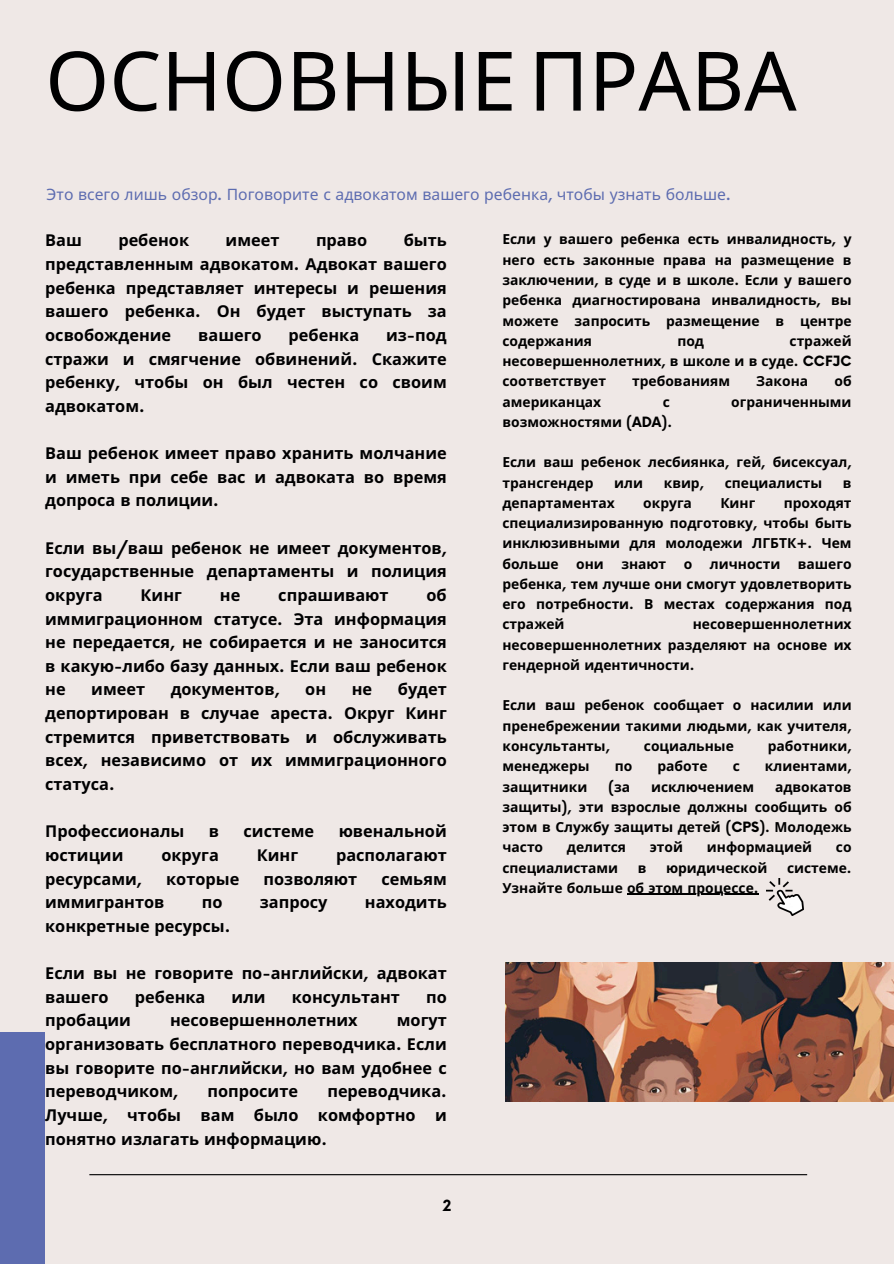
<style>
.page{position:relative;width:894px;height:1264px;background:#fff}
.page>*{position:absolute;margin:0;border:0;box-sizing:border-box;transform-origin:0 0}
.t1{font:82.05px "Noto Sans";color:#000001}
.t2{font:700 16.35px/23.7px "Noto Sans";color:#000001;text-align:justify}
.t3{font:15.75px "Noto Sans";color:#5d6cb0}
.t4{font:700 15px "Now";color:#000001}
.t5{font:700 13.8px/20.2px "Noto Sans";color:#000;text-align:justify}
.s1{font-family:"Now";font-weight:500}
.s2{font-family:"Now"}
</style>
<div class="page">
<div style="left:0;top:0;width:893px;height:1263px;background:#efe8e6"></div>
<div style="left:0;top:1032px;width:45px;height:231px;background:#5d6cb0"></div>
<hr style="left:627px;top:893px;width:131px;height:2px;background:#000">
<img style="left:506px;top:962px;width:387px;height:139px">
<img style="left:766px;top:878px;width:37px;height:37px">
<hr style="left:89px;top:1174px;width:718px;height:1px;background:#000001">
<h2 class="t1" style="left:45px;top:23px;width:752px">ОСНОВНЫЕ ПРАВА</h2>
<p class="t3" style="left:47px;top:183px;width:685px">Это всего лишь обзор<span class="s1">.</span> Поговорите с адвокатом вашего ребенка<span class="s1">,</span> чтобы узнать больше<span class="s1">.</span></p>
<p class="t5" style="left:502px;top:229px;width:350px">Если у вашего ребенка есть инвалидность<span class="s2">,</span> у него есть законные права на размещение в заключении<span class="s2">,</span> в суде и в школе<span class="s2">.</span> Если у вашего ребенка диагностирована инвалидность<span class="s2">,</span> вы можете запросить размещение в центре содержания</p>
<h1 class="t2" style="left:45px;top:228px;width:403px;text-indent:358px">быть представленным адвокатом<span class="s2">.</span> Адвокат вашего ребенка представляет интересы и решения вашего ребенка<span class="s2">.</span> Он будет выступать за освобождение</h1>
<h1 class="t2" style="left:45px;top:228px;width:38px">Ваш</h1>
<h1 class="t2" style="left:118px;top:228px;width:72px">ребенок</h1>
<h1 class="t2" style="left:225px;top:228px;width:55px">имеет</h1>
<h1 class="t2" style="left:316px;top:228px;width:53px">право</h1>
<h1 class="t2" style="left:198px;top:323px;width:65px">вашего</h1>
<h1 class="t2" style="left:288px;top:323px;width:72px">ребенка</h1>
<h1 class="t2" style="left:45px;top:323px;width:403px;text-indent:341px">из<span class="s2">-</span>под стражи и смягчение обвинений<span class="s2">.</span> Скажите ребенку<span class="s2">,</span> чтобы он был честен со своим адвокатом<span class="s2">.</span></h1>
<h2 class="t2" style="left:45px;top:441px;width:403px">Ваш ребенок имеет право хранить молчание и иметь при себе вас и адвоката во время допроса в полиции<span class="s2">.</span></h2>
<h2 class="t2" style="left:45px;top:535px;width:403px">Если вы<span class="s2">/</span>ваш ребенок не имеет документов<span class="s2">, </span>государственные департаменты и полиция округа</h2>
<p class="t5" style="left:502px;top:330px;width:350px;text-indent:287px">стражей несовершеннолетних<span class="s2">,</span> в школе и в суде<span class="s2">. CCFJC </span>соответствует</p>
<p class="t5" style="left:677px;top:330px;width:28px">под</p>
<p class="t5" style="left:632px;top:371px;width:99px">требованиям</p>
<p class="t5" style="left:756px;top:371px;width:53px">Закона</p>
<p class="t5" style="left:834px;top:371px;width:19px">об</p>
<p class="t5" style="left:502px;top:391px;width:100px">американцах</p>
<p class="t5" style="left:662px;top:391px;width:9px">с</p>
<p class="t5" style="left:731px;top:391px;width:122px">ограниченными</p>
<p class="t5" style="left:502px;top:411px;width:171px">возможностями <span class="s2">(ADA).</span></p>
<p class="t5" style="left:502px;top:452px;width:350px">Если ваш ребенок лесбиянка<span class="s2">,</span> гей<span class="s2">,</span> бисексуал<span class="s2">, </span>трансгендер</p>
<p class="t5" style="left:614px;top:472px;width:30px">или</p>
<p class="t5" style="left:663px;top:472px;width:42px">квир<span class="s2">,</span></p>
<p class="t5" style="left:724px;top:472px;width:99px">специалисты</p>
<p class="t5" style="left:842px;top:472px;width:10px">в</p>
<p class="t5" style="left:502px;top:492px;width:114px">департаментах</p>
<p class="t5" style="left:643px;top:492px;width:50px">округа</p>
<p class="t5" style="left:720px;top:492px;width:36px">Кинг</p>
<p class="t5" style="left:502px;top:492px;width:350px;text-indent:281px">проходят специализированную подготовку<span class="s2">,</span> чтобы быть инклюзивными для молодежи ЛГБТК<span class="s2">+.</span> Чем больше</p>
<p class="t5" style="left:502px;top:553px;width:350px;text-align:right">вашего<br>ребенка<span class="s2">,</span> тем лучше они смогут удовлетворить</p>
<p class="t5" style="left:502px;top:593px;width:350px">его потребности<span class="s2">.</span> В местах содержания под стражей</p>
<p class="t5" style="left:576px;top:553px;width:29px">они</p>
<p class="t5" style="left:621px;top:553px;width:46px">знают</p>
<p class="t5" style="left:683px;top:553px;width:10px">о</p>
<p class="t5" style="left:709px;top:553px;width:72px">личности</p>
<h2 class="t2" style="left:45px;top:582px;width:403px;text-align:right">об<br>иммиграционном статусе<span class="s2">.</span> Эта информация</h2>
<h2 class="t2" style="left:45px;top:630px;width:403px">не передается<span class="s2">,</span> не собирается и не заносится в какую<span class="s2">-</span>либо базу данных<span class="s2">.</span> Если ваш ребенок не</h2>
<h2 class="t2" style="left:141px;top:582px;width:43px">Кинг</h2>
<h2 class="t2" style="left:220px;top:582px;width:22px">не</h2>
<h2 class="t2" style="left:278px;top:582px;width:112px">спрашивают</h2>
<p class="t5" style="left:502px;top:614px;width:350px;text-indent:190px">несовершеннолетних несовершеннолетних разделяют на основе их гендерной идентичности<span class="s2">.</span></p>
<p class="t5" style="left:502px;top:695px;width:350px">Если ваш ребенок сообщает о насилии или пренебрежении такими людьми<span class="s2">,</span> как учителя<span class="s2">, </span>консультанты<span class="s2">,</span></p>
<h2 class="t2" style="left:45px;top:677px;width:403px;text-indent:352px">будет депортирован в случае ареста<span class="s2">.</span> Округ Кинг стремится приветствовать и обслуживать всех<span class="s2">,</span> независимо от их иммиграционного статуса<span class="s2">.</span></h2>
<h2 class="t2" style="left:45px;top:819px;width:141px">Профессионалы</h2>
<h2 class="t2" style="left:209px;top:819px;width:12px">в</h2>
<h2 class="t2" style="left:243px;top:819px;width:72px">системе</h2>
<h2 class="t2" style="left:338px;top:819px;width:110px">ювенальной</h2>
<h2 class="t2" style="left:45px;top:842px;width:80px">юстиции</h2>
<h2 class="t2" style="left:161px;top:842px;width:59px">округа</h2>
<h2 class="t2" style="left:257px;top:842px;width:43px">Кинг</h2>
<h2 class="t2" style="left:336px;top:842px;width:112px">располагают</h2>
<h2 class="t2" style="left:45px;top:866px;width:98px">ресурсами<span class="s2">,</span></h2>
<h2 class="t2" style="left:166px;top:866px;width:75px">которые</h2>
<h2 class="t2" style="left:263px;top:866px;width:95px">позволяют</h2>
<h2 class="t2" style="left:381px;top:866px;width:67px">семьям</h2>
<h2 class="t2" style="left:45px;top:890px;width:121px">иммигрантов</h2>
<h2 class="t2" style="left:202px;top:890px;width:22px">по</h2>
<h2 class="t2" style="left:260px;top:890px;width:69px">запросу</h2>
<h2 class="t2" style="left:365px;top:890px;width:83px">находить</h2>
<h2 class="t2" style="left:45px;top:913px;width:186px">конкретные ресурсы<span class="s2">.</span></h2>
<h2 class="t2" style="left:45px;top:960px;width:403px">Если вы не говорите по<span class="s2">-</span>английски<span class="s2">,</span> адвокат вашего</h2>
<h2 class="t2" style="left:91px;top:677px;width:55px">имеет</h2>
<h2 class="t2" style="left:171px;top:677px;width:110px">документов<span class="s2">,</span></h2>
<h2 class="t2" style="left:305px;top:677px;width:22px">он</h2>
<h2 class="t2" style="left:352px;top:677px;width:22px">не</h2>
<p class="t5" style="left:643px;top:735px;width:91px">социальные</p>
<p class="t5" style="left:767px;top:735px;width:85px">работники<span class="s2">,</span></p>
<p class="t5" style="left:502px;top:755px;width:89px">менеджеры</p>
<p class="t5" style="left:614px;top:755px;width:19px">по</p>
<p class="t5" style="left:657px;top:755px;width:52px">работе</p>
<p class="t5" style="left:732px;top:755px;width:9px">с</p>
<p class="t5" style="left:764px;top:755px;width:88px">клиентами<span class="s2">,</span></p>
<p class="t5" style="left:502px;top:776px;width:86px">защитники</p>
<p class="t5" style="left:608px;top:776px;width:23px"><span class="s2">(</span>за</p>
<p class="t5" style="left:651px;top:776px;width:104px">исключением</p>
<p class="t5" style="left:502px;top:776px;width:350px;text-indent:272px">адвокатов защиты<span class="s2">),</span> эти взрослые должны сообщить</p>
<p class="t5" style="left:502px;top:796px;width:350px;text-indent:332px">об этом в Службу защиты детей <span class="s2">(CPS).</span> Молодежь часто</p>
<p class="t5" style="left:566px;top:836px;width:61px">делится</p>
<p class="t5" style="left:649px;top:836px;width:35px">этой</p>
<p class="t5" style="left:706px;top:836px;width:107px">информацией</p>
<p class="t5" style="left:835px;top:836px;width:17px">со</p>
<p class="t5" style="left:502px;top:857px;width:117px">специалистами</p>
<p class="t5" style="left:637px;top:857px;width:10px">в</p>
<p class="t5" style="left:666px;top:857px;width:103px">юридической</p>
<p class="t5" style="left:786px;top:857px;width:66px">системе<span class="s2">.</span></p>
<p class="t5" style="left:502px;top:877px;width:257px">Узнайте больше об этом процессе<span class="s2">.</span></p>
<h2 class="t2" style="left:135px;top:984px;width:72px">ребенка</h2>
<h2 class="t2" style="left:231px;top:984px;width:36px">или</h2>
<h2 class="t2" style="left:292px;top:984px;width:109px">консультант</h2>
<h2 class="t2" style="left:426px;top:984px;width:22px">по</h2>
<h2 class="t2" style="left:45px;top:1008px;width:87px">пробации</h2>
<h2 class="t2" style="left:170px;top:1008px;width:189px">несовершеннолетних</h2>
<h2 class="t2" style="left:45px;top:1008px;width:403px;text-align:right">могут<br>организовать бесплатного переводчика<span class="s2">.</span> Если</h2>
<h2 class="t2" style="left:45px;top:1055px;width:403px">вы говорите по<span class="s2">-</span>английски<span class="s2">,</span> но вам удобнее с переводчиком<span class="s2">,</span></h2>
<h2 class="t2" style="left:45px;top:1079px;width:403px;text-indent:282px">переводчика<span class="s2">.<br></span>Лучше<span class="s2">,</span> чтобы вам было комфортно и понятно излагать информацию<span class="s2">.</span></h2>
<h2 class="t2" style="left:207px;top:1079px;width:92px">попросите</h2>
<h2 class="t4" style="left:442px;top:1197px;width:10px">2</h2>
</div>
